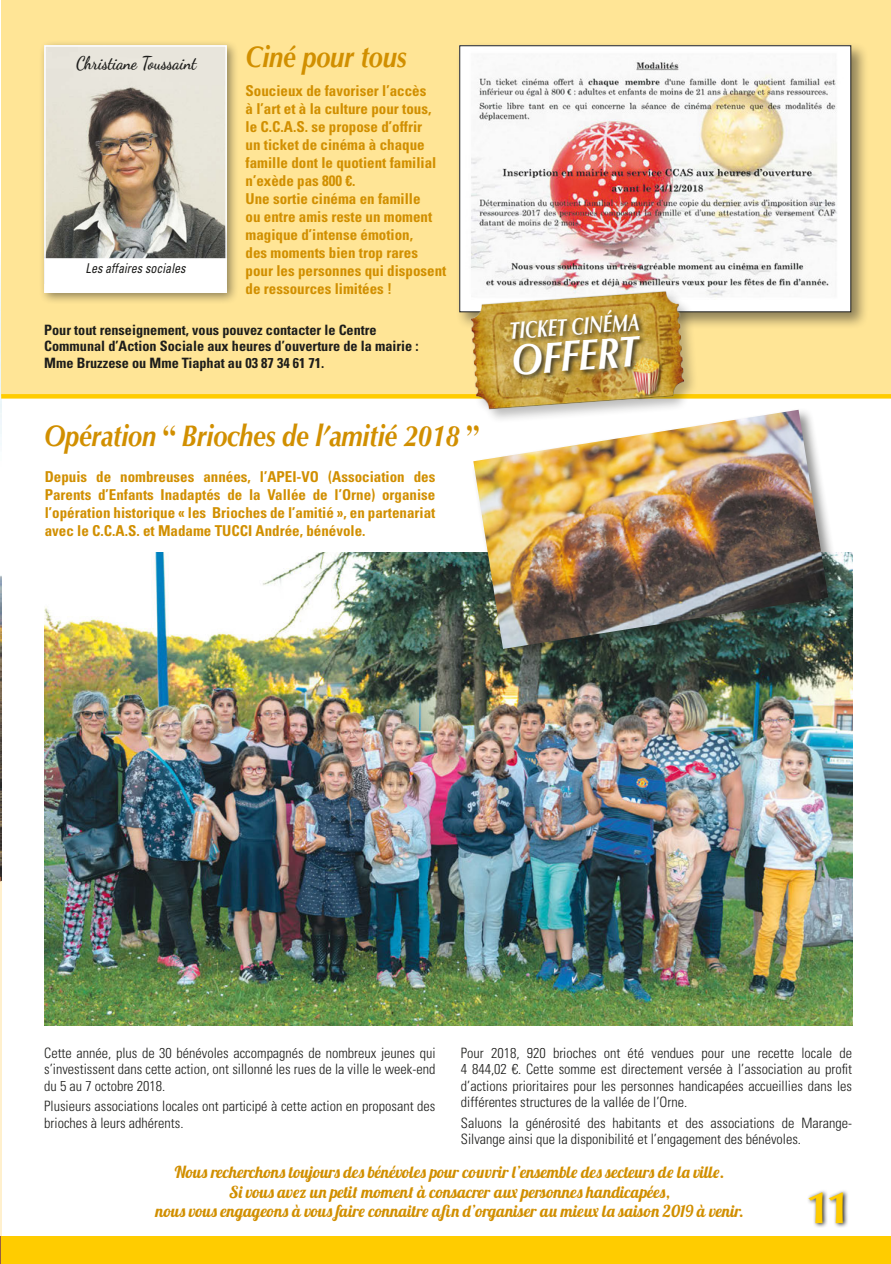
<style>
.page{position:relative;width:891px;height:1264px;background:#fff}
.page>*{position:absolute;margin:0;border:0;box-sizing:border-box;transform-origin:0 0}
.t1{font:700 45px "Optima";color:#fc0}
.Titre_environnement{font:italic 700 43.5px "Optima";color:#fff;scale:.85 1}
.Titre_environnement-2{font:italic 700 30px "Optima";letter-spacing:-.01em;color:#d18f00;scale:.85 1}
.Titre_environnement-3{font:italic 700 24px "Optima";color:#fff;scale:.75 1}
.t2{font:700 18px "Dancing Script";color:#1d1d1b;scale:.9 1}
.Texte_manuscrit{font:16.5px/19.5px "Lobster 1.4";letter-spacing:.04em;color:#d18f00;text-align:center}
.Texte_INTRO{font:700 condensed 15px/18px "Univers";color:#d18f00}
.Texte_de_base{font:300 condensed 14.25px/16.5px "Univers";color:#1d1d1b;text-align:justify}
.Texte_de_base-2{font:700 condensed 14.25px/16.5px "Univers";color:#1d1d1b}
.t3{font:italic condensed 13.5px "Univers";color:#1d1d1b;scale:.9 1}
.s1{font-family:"Times";font-style:normal}
</style>
<div class="page">
<hr style="left:0;top:881px;width:1px;height:369px;background:#fff0cd">
<img style="left:0;top:279px;width:1px;height:598px">
<div style="left:1px;top:1236px;width:890px;height:28px;background:#fc0"></div>
<svg style="left:808px;top:1191px;width:40px;height:36px"></svg>
<div style="left:1px;top:0;width:890px;height:396px;background:#ffe596"></div>
<div style="left:1px;top:394px;width:890px;height:5px;background:#fc0"></div>
<div style="left:38px;top:39px;width:201px;height:266px;background:#1d1d1b;opacity:.5"></div>
<img style="left:47px;top:48px;width:177px;height:210px">
<div style="left:44px;top:45px;width:183px;height:248px;border:2px solid #fff"></div>
<div style="left:44px;top:258px;width:183px;height:35px;background:#fff;border:2px solid #fff"></div>
<img style="left:44px;top:552px;width:808px;height:473px">
<div style="left:456px;top:42px;width:413px;height:288px;background:#1d1d1b;opacity:.5"></div>
<img style="left:461px;top:47px;width:388px;height:263px">
<img style="left:459px;top:263px;width:237px;height:144px">
<div style="left:509px;top:309px;width:138px;height:73px;background:#1d1d1b;opacity:.8"></div>
<div style="left:471px;top:407px;width:372px;height:256px;background:#1d1d1b;opacity:.5"></div>
<img style="left:473px;top:410px;width:355px;height:239px">
<svg style="left:0;top:1236px;width:1px;height:28px"></svg>
<p class="t2" style="left:76px;top:50px;width:135px">Christiane Toussaint</p>
<p class="Titre_environnement-2" style="left:246px;top:39px;width:191px">Ciné pour tous</p>
<p class="Texte_INTRO" style="left:246px;top:82px;width:202px">Soucieux de favoriser l’accès<br>à l’art et à la culture pour tous, le C.C.A.S. se propose d’offrir<br>un ticket de cinéma à chaque famille dont le quotient familial n’exède pas 800 €.<br>Une sortie cinéma en famille<br>ou entre amis reste un moment magique d’intense émotion,<br>des moments bien trop rares pour les personnes qui disposent de ressources limitées !</p>
<p class="Texte_de_base-2" style="left:44px;top:321px;width:376px">Pour tout renseignement, vous pouvez contacter le Centre<br>Communal d’Action Sociale aux heures d’ouverture de la mairie :<br>Mme Bruzzese ou Mme Tiaphat au 03 87 34 61 71.</p>
<p class="t3" style="left:86px;top:260px;width:112px">Les affaires sociales</p>
<p class="Titre_environnement-2" style="left:44px;top:418px;width:513px">Opération <span class="s1">“</span> Brioches de l’amitié 2018 <span class="s1">”</span></p>
<p class="Texte_INTRO" style="left:45px;top:467px;width:392px;text-align:justify">Depuis de nombreuses années, l’APEI-VO (Association des Parents d’Enfants Inadaptés de la Vallée de l’Orne) organise l’opération historique « les Brioches de l’amitié », en partenariat avec le C.C.A.S. et Madame TUCCI Andrée, bénévole.</p>
<p class="Titre_environnement-3" style="left:508px;top:317px;width:176px;rotate:-4deg">TICKET CINÉMA</p>
<p class="Titre_environnement" style="left:510px;top:334px;width:152px;rotate:-4deg">OFFERT</p>
<p class="Texte_de_base" style="left:44px;top:1044px;width:393px">Cette année, plus de 30 bénévoles accompagnés de nombreux jeunes qui s’investissent dans cette action, ont sillonné les rues de la ville le week-end du 5 au 7 octobre 2018.</p>
<p class="Texte_de_base" style="left:44px;top:1098px;width:393px">Plusieurs associations locales ont participé à cette action en proposant des brioches à leurs adhérents.</p>
<p class="Texte_de_base" style="left:461px;top:1044px;width:393px">Pour 2018, 920 brioches ont été vendues pour une recette locale de 4 844,02 €. Cette somme est directement versée à l’association au profit d’actions prioritaires pour les personnes handicapées accueillies dans les différentes structures de la vallée de l’Orne.</p>
<p class="Texte_de_base" style="left:461px;top:1114px;width:393px">Saluons la générosité des habitants et des associations de Marange-<br>Silvange ainsi que la disponibilité et l’engagement des bénévoles.</p>
<p class="Texte_manuscrit" style="left:155px;top:1162px;width:590px">Nous recherchons toujours des bénévoles pour couvrir l’ensemble des secteurs de la ville.<br>Si vous avez un petit moment à consacrer aux personnes handicapées,<br>nous vous engageons à vous faire connaitre afin d’organiser au mieux la saison 2019 à venir.</p>
<p class="t1" style="left:806px;top:1181px;width:47px">11</p>
</div>
